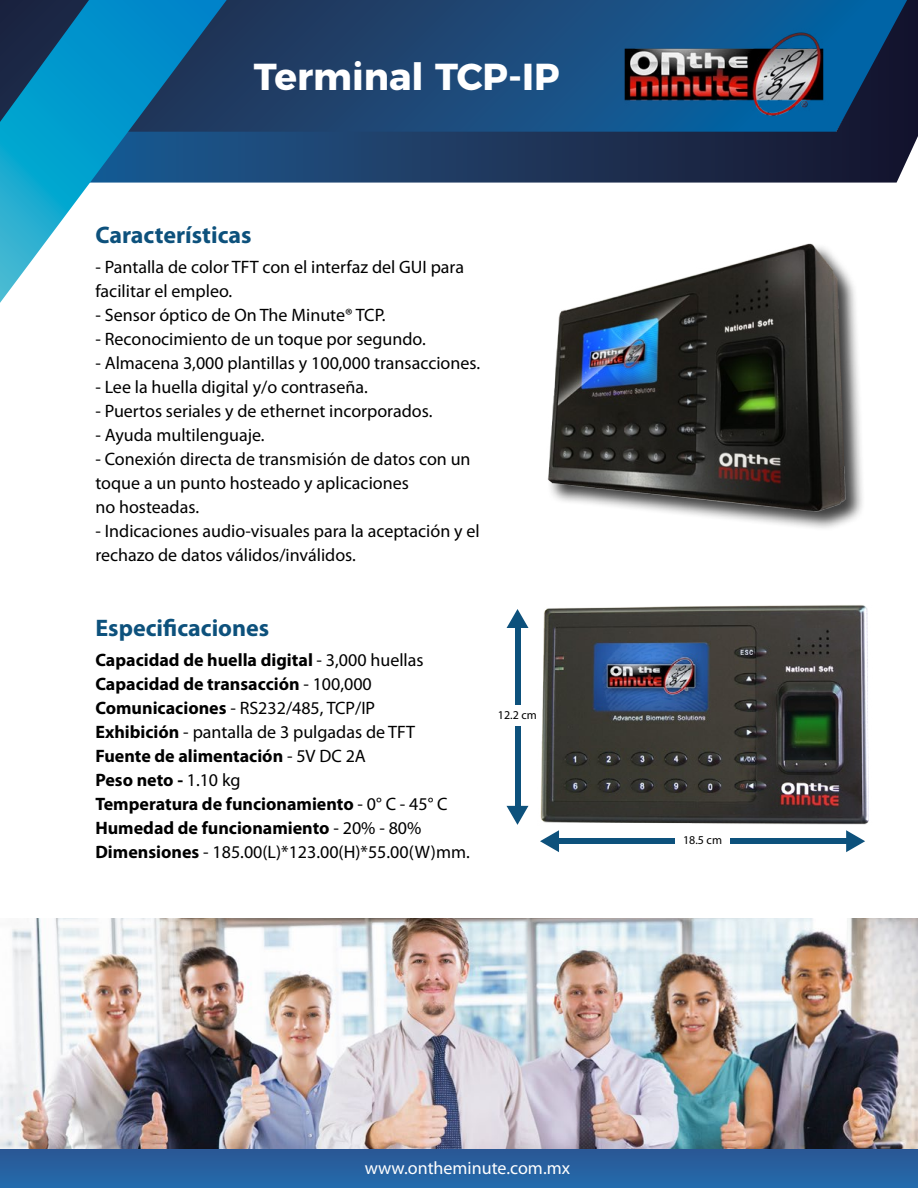
<style>
.page{position:relative;width:918px;height:1188px;background:#fff}
.page>*{position:absolute;margin:0;border:0;box-sizing:border-box;transform-origin:0 0}
.t1{font:700 37.5px "Montserrat";color:#fff}
.t2{font:700 24px "Myriad Pro";color:#0d517c}
.t3{font:18px/24px "Myriad Pro";color:#000}
.t4{font:700 18px/24px "Myriad Pro";color:#000}
.t5{font:18px "Myriad Pro";color:#fff}
.t6{font:12px "Myriad Pro";color:#000}
.s1{font-weight:400}
</style>
<div class="page">
<img style="left:0;top:918px;width:918px;height:232px">
<svg style="left:227px;top:0;width:691px;height:183px;background:#1c3f69"></svg>
<svg style="left:0;top:0;width:227px;height:303px"></svg>
<div style="left:547px;top:243px;width:320px;height:289px;background:#000;opacity:.75"></div>
<img style="left:547px;top:243px;width:305px;height:275px">
<img style="left:540px;top:605px;width:329px;height:234px">
<svg style="left:540px;top:830px;width:19px;height:22px"></svg>
<div style="left:555px;top:838px;width:120px;height:6px;background:#0d517c"></div>
<img style="left:613px;top:4px;width:219px;height:137px">
<div style="left:0;top:1150px;width:918px;height:38px;background:#2761a0"></div>
<div style="left:515px;top:726px;width:5px;height:84px;background:#0d517c"></div>
<svg style="left:507px;top:806px;width:21px;height:19px"></svg>
<svg style="left:846px;top:830px;width:19px;height:22px"></svg>
<div style="left:730px;top:839px;width:120px;height:5px;background:#0d517c"></div>
<div style="left:515px;top:624px;width:5px;height:81px;background:#0d517c"></div>
<svg style="left:507px;top:609px;width:22px;height:19px"></svg>
<h1 class="t1" style="left:254px;top:46px;width:307px">Terminal TCP-IP</h1>
<h2 class="t2" style="left:95px;top:220px;width:158px">Características</h2>
<p class="t3" style="left:95px;top:255px;width:370px">- Pantalla de color TFT con el interfaz del GUI para facilitar el empleo.</p>
<p class="t3" style="left:95px;top:303px;width:292px">- Sensor óptico de On The Minute® TCP.</p>
<p class="t3" style="left:95px;top:327px;width:332px">- Reconocimiento de un toque por segundo.</p>
<p class="t3" style="left:95px;top:351px;width:386px">- Almacena 3,000 plantillas y 100,000 transacciones.</p>
<p class="t3" style="left:95px;top:375px;width:274px">- Lee la huella digital y/o contraseña.</p>
<p class="t3" style="left:95px;top:399px;width:339px">- Puertos seriales y de ethernet incorporados.</p>
<p class="t3" style="left:95px;top:423px;width:171px">- Ayuda multilenguaje.</p>
<p class="t3" style="left:95px;top:447px;width:377px">- Conexión directa de transmisión de datos con un toque a un punto hosteado y aplicaciones<br>no hosteadas.</p>
<p class="t3" style="left:95px;top:519px;width:386px">- Indicaciones audio-visuales para la aceptación y el rechazo de datos válidos/inválidos.</p>
<h2 class="t2" style="left:95px;top:612px;width:175px">Especificaciones</h2>
<p class="t4" style="left:95px;top:647px;width:376px">Capacidad de huella digital <span class="s1">- 3,000 huellas </span>Capacidad de transacción <span class="s1">- 100,000<br></span>Comunicaciones <span class="s1">- RS232/485, TCP/IP<br></span>Exhibición <span class="s1">- pantalla de 3 pulgadas de TFT </span>Fuente de alimentación <span class="s1">- 5V DC 2A<br></span>Peso neto - <span class="s1">1.10 kg<br></span>Temperatura de funcionamiento <span class="s1">- 0° C - 45° C </span>Humedad de funcionamiento <span class="s1">- 20% - 80% </span>Dimensiones <span class="s1">- 185.00(L)*123.00(H)*55.00(W)mm.</span></p>
<p class="t6" style="left:498px;top:708px;width:40px">12.2 cm</p>
<p class="t6" style="left:683px;top:833px;width:40px">18.5 cm</p>
<p class="t5" style="left:365px;top:1157px;width:207px">www.ontheminute.com.mx</p>
</div>
